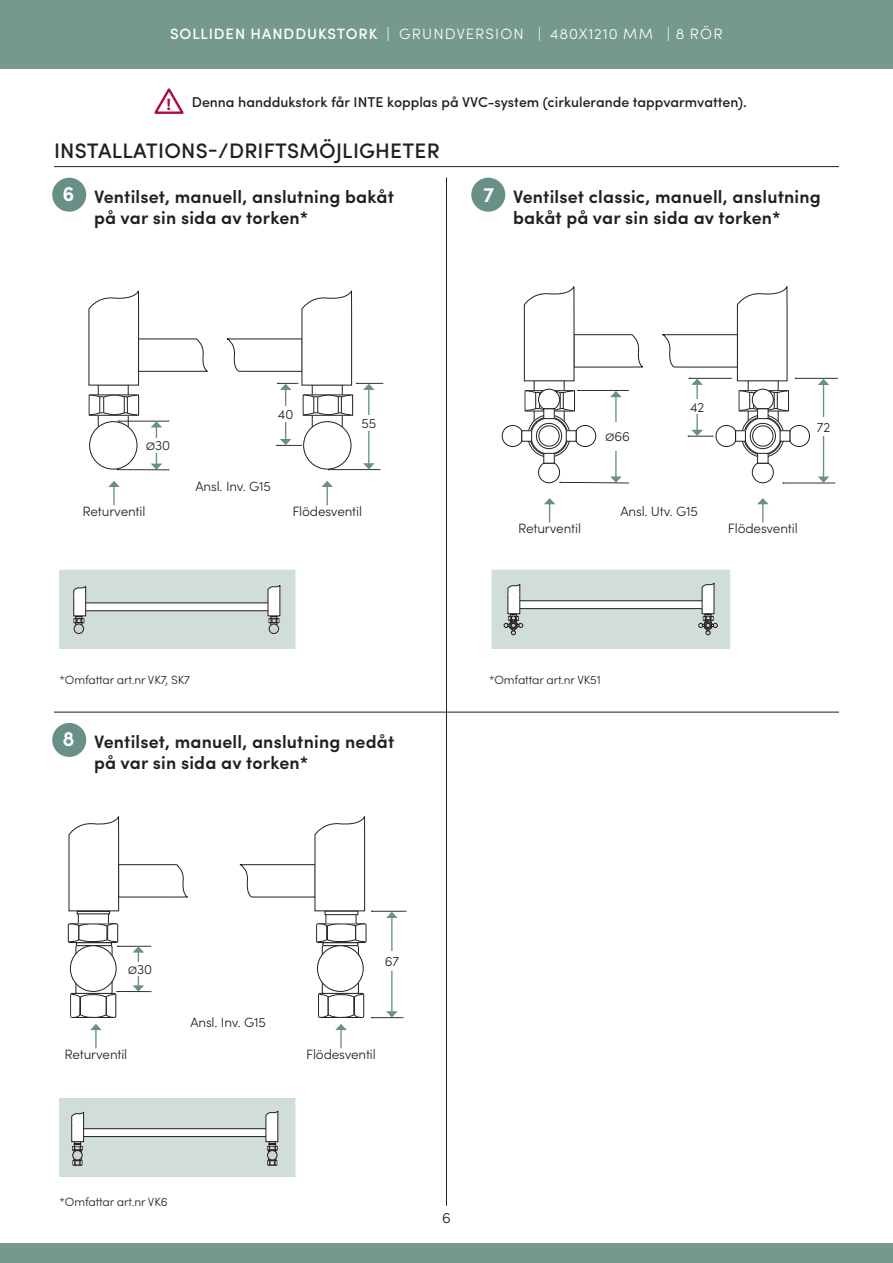
<style>
.page{position:relative;width:893px;height:1263px;background:#fff}
.page>*{position:absolute;margin:0;border:0;box-sizing:border-box;transform-origin:0 0}
.sid_2_h2_blå_med_lin{font:500 21px "Sofia Pro";letter-spacing:.01em;color:#231f20}
.sid_2_tabell_fakta{font:600 21px "Sofia Pro";color:#fff}
.sid_2_tabell_fakta-2{font:600 18px/21px "Sofia Pro";letter-spacing:.01em;color:#231f20}
.t1{font:700 16.35px "Sofia Pro";color:#ad083f}
.sid_2_h2{font:300 15px "Sofia Pro";letter-spacing:.075em;color:#fff}
.t2{font:300 15px "Sofia Pro";color:#231f20}
.sid_2_Varningstext{font:500 14.25px "Sofia Pro";color:#231f20}
.sid_2_h2_högerställd{font:300 13.5px "Sofia Pro";letter-spacing:-.01em;color:#231f20}
.sid_2_h2_högerställd-2{font:300 12px "Sofia Pro";letter-spacing:-.01em;color:#231f20}
.s1{font-weight:500}
</style>
<div class="page">
<div style="left:471px;top:178px;width:34px;height:34px;background:#689086;border-radius:50%"></div>
<div style="left:52px;top:178px;width:34px;height:34px;background:#689086;border-radius:50%"></div>
<div style="left:52px;top:723px;width:34px;height:34px;background:#689086;border-radius:50%"></div>
<hr style="left:54px;top:166px;width:785px;height:1px;background:#231f20">
<div style="left:0;top:0;width:893px;height:68px;background:#75998f"></div>
<div style="left:0;top:1244px;width:893px;height:19px;background:#75998f"></div>
<hr style="left:446px;top:178px;width:1px;height:1028px;background:#231f20">
<hr style="left:54px;top:712px;width:785px;height:1px;background:#231f20">
<svg style="left:154px;top:88px;width:30px;height:26px"></svg>
<div style="left:89px;top:421px;width:48px;height:48px;border:1px solid #231f20;border-radius:50%"></div>
<svg style="left:108px;top:481px;width:12px;height:24px"></svg>
<svg style="left:321px;top:481px;width:12px;height:24px"></svg>
<hr style="left:368px;top:389px;width:1px;height:75px;background:#689086">
<svg style="left:328px;top:463px;width:52px;height:7px"></svg>
<hr style="left:156px;top:427px;width:1px;height:37px;background:#689086">
<div style="left:143px;top:438px;width:30px;height:15px;background:#fff"></div>
<svg style="left:117px;top:464px;width:52px;height:7px"></svg>
<svg style="left:528px;top:415px;width:42px;height:42px"></svg>
<div style="left:527px;top:415px;width:43px;height:42px;border:1px solid #231f20;border-radius:50%"></div>
<svg style="left:530px;top:417px;width:38px;height:38px"></svg>
<div style="left:530px;top:417px;width:38px;height:38px;border:1px solid #231f20;border-radius:50%"></div>
<svg style="left:531px;top:418px;width:36px;height:36px"></svg>
<div style="left:531px;top:417px;width:36px;height:37px;border:1px solid #231f20;border-radius:50%"></div>
<div style="left:544px;top:453px;width:10px;height:10px;background:#fff"></div>
<div style="left:543px;top:453px;width:12px;height:10px;border:1px solid #231f20"></div>
<div style="left:536px;top:423px;width:26px;height:26px;border:1px solid #231f20;border-radius:50%"></div>
<svg style="left:742px;top:415px;width:42px;height:42px"></svg>
<div style="left:741px;top:415px;width:43px;height:42px;border:1px solid #231f20;border-radius:50%"></div>
<svg style="left:744px;top:417px;width:38px;height:38px"></svg>
<div style="left:743px;top:417px;width:39px;height:38px;border:1px solid #231f20;border-radius:50%"></div>
<svg style="left:745px;top:418px;width:36px;height:36px"></svg>
<div style="left:744px;top:417px;width:37px;height:37px;border:1px solid #231f20;border-radius:50%"></div>
<svg style="left:751px;top:462px;width:23px;height:21px"></svg>
<div style="left:758px;top:453px;width:10px;height:10px;background:#fff"></div>
<div style="left:757px;top:453px;width:11px;height:10px;border:1px solid #231f20"></div>
<div style="left:750px;top:423px;width:26px;height:26px;border:1px solid #231f20;border-radius:50%"></div>
<svg style="left:544px;top:498px;width:11px;height:24px"></svg>
<svg style="left:757px;top:498px;width:12px;height:24px"></svg>
<hr style="left:823px;top:384px;width:1px;height:93px;background:#689086">
<svg style="left:783px;top:476px;width:52px;height:8px"></svg>
<hr style="left:615px;top:396px;width:2px;height:81px;background:#689086">
<div style="left:602px;top:422px;width:31px;height:28px;background:#fff"></div>
<svg style="left:538px;top:462px;width:91px;height:22px"></svg>
<svg style="left:88px;top:291px;width:120px;height:150px"></svg>
<svg style="left:501px;top:287px;width:142px;height:160px"></svg>
<svg style="left:226px;top:291px;width:157px;height:155px"></svg>
<svg style="left:662px;top:287px;width:176px;height:160px"></svg>
<div style="left:60px;top:570px;width:235px;height:78px;background:#d1ddda"></div>
<div style="left:74px;top:624px;width:10px;height:9px;background:#d1d2d4;border-radius:50%"></div>
<div style="left:74px;top:624px;width:10px;height:10px;border:1px solid #231f20;border-radius:50%"></div>
<div style="left:269px;top:624px;width:10px;height:9px;background:#d1d2d4;border-radius:50%"></div>
<div style="left:269px;top:624px;width:10px;height:10px;border:1px solid #231f20;border-radius:50%"></div>
<div style="left:79px;top:603px;width:195px;height:8px;background:#fff"></div>
<div style="left:79px;top:602px;width:195px;height:9px;border:1px solid #231f20"></div>
<svg style="left:267px;top:585px;width:14px;height:43px"></svg>
<svg style="left:73px;top:586px;width:13px;height:42px"></svg>
<div style="left:60px;top:1098px;width:235px;height:79px;background:#d1ddda"></div>
<div style="left:77px;top:1129px;width:195px;height:7px;background:#fff"></div>
<div style="left:77px;top:1128px;width:195px;height:9px;border:1px solid #231f20"></div>
<svg style="left:239px;top:816px;width:167px;height:428px"></svg>
<svg style="left:68px;top:816px;width:120px;height:428px"></svg>
<div style="left:492px;top:570px;width:238px;height:78px;background:#d1ddda"></div>
<div style="left:514px;top:601px;width:194px;height:8px;background:#fff"></div>
<div style="left:513px;top:600px;width:195px;height:9px;border:1px solid #231f20"></div>
<svg style="left:698px;top:582px;width:20px;height:53px"></svg>
<svg style="left:504px;top:584px;width:19px;height:51px"></svg>
<p class="sid_2_h2" style="left:170px;top:23px;width:554px"><span class="s1">SOLLIDEN HANDDUKSTORK</span> | GRUNDVERSION | 480X1210 MM | 8 RÖR</p>
<p class="t1" style="left:167px;top:91px;width:6px">!</p>
<p class="sid_2_Varningstext" style="left:192px;top:92px;width:557px">Denna handdukstork får INTE kopplas på VVC-system (cirkulerande tappvarmvatten).</p>
<p class="sid_2_h2_blå_med_lin" style="left:54px;top:135px;width:387px">INSTALLATIONS-/DRIFTSMÖJLIGHETER</p>
<p class="sid_2_tabell_fakta" style="left:63px;top:178px;width:14px">6</p>
<p class="sid_2_tabell_fakta-2" style="left:94px;top:185px;width:302px">Ventilset, manuell, anslutning bakåt</p>
<p class="sid_2_tabell_fakta" style="left:483px;top:179px;width:13px">7</p>
<p class="sid_2_tabell_fakta-2" style="left:94px;top:206px;width:216px">på var sin sida av torken*</p>
<p class="sid_2_tabell_fakta-2" style="left:513px;top:185px;width:309px">Ventilset classic, manuell, anslutning bakåt på var sin sida av torken*</p>
<p class="sid_2_h2_högerställd" style="left:146px;top:436px;width:26px">Ø30</p>
<p class="sid_2_h2_högerställd" style="left:278px;top:404px;width:17px">40</p>
<p class="sid_2_h2_högerställd" style="left:195px;top:476px;width:77px">Ansl. Inv. G15</p>
<p class="sid_2_h2_högerställd" style="left:361px;top:414px;width:16px">55</p>
<p class="sid_2_h2_högerställd" style="left:83px;top:502px;width:64px">Returventil</p>
<p class="sid_2_h2_högerställd" style="left:292px;top:502px;width:71px">Flödesventil</p>
<p class="sid_2_h2_högerställd" style="left:605px;top:427px;width:26px">Ø66</p>
<p class="sid_2_h2_högerställd" style="left:690px;top:397px;width:16px">42</p>
<p class="sid_2_h2_högerställd" style="left:817px;top:417px;width:15px">72</p>
<p class="sid_2_h2_högerställd" style="left:620px;top:502px;width:79px">Ansl. Utv. G15</p>
<p class="sid_2_h2_högerställd" style="left:518px;top:519px;width:64px">Returventil</p>
<p class="sid_2_h2_högerställd" style="left:728px;top:519px;width:71px">Flödesventil</p>
<p class="sid_2_h2_högerställd-2" style="left:60px;top:671px;width:132px">*Omfattar art.nr VK7, SK7</p>
<p class="sid_2_tabell_fakta" style="left:63px;top:723px;width:14px">8</p>
<p class="sid_2_tabell_fakta-2" style="left:94px;top:730px;width:302px">Ventilset, manuell, anslutning nedåt på var sin sida av torken*</p>
<p class="sid_2_h2_högerställd-2" style="left:489px;top:671px;width:113px">*Omfattar art.nr VK51</p>
<p class="sid_2_h2_högerställd" style="left:128px;top:959px;width:26px">Ø30</p>
<p class="sid_2_h2_högerställd" style="left:385px;top:951px;width:16px">67</p>
<p class="sid_2_h2_högerställd" style="left:190px;top:1013px;width:77px">Ansl. Inv. G15</p>
<p class="sid_2_h2_högerställd" style="left:65px;top:1045px;width:64px">Returventil</p>
<p class="sid_2_h2_högerställd" style="left:306px;top:1045px;width:71px">Flödesventil</p>
<p class="sid_2_h2_högerställd-2" style="left:60px;top:1193px;width:110px">*Omfattar art.nr VK6</p>
<p class="t2" style="left:442px;top:1207px;width:10px">6</p>
</div>
